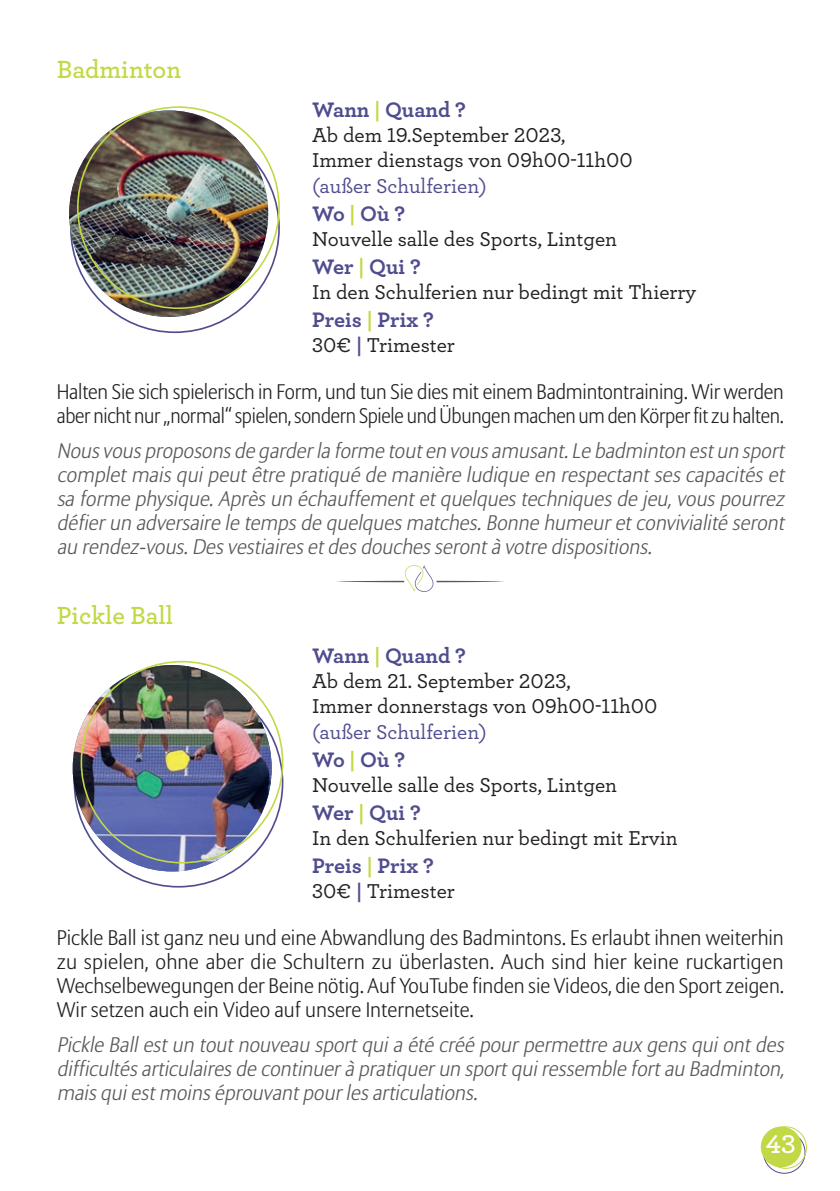
<style>
.page{position:relative;width:840px;height:1191px;background:#fff}
.page>*{position:absolute;margin:0;border:0;box-sizing:border-box;transform-origin:0 0}
.t1{font:600 27px "Archer";color:#fff}
.t2{font:600 26px "Archer";color:#c2d844}
.t3{font:700 22px "Archer";color:#504d8f}
.t4{font:italic 300 21px/24px "Allianz Sans";color:#57585a;text-align:justify}
.t5{font:300 21px/24px "Allianz Sans";letter-spacing:-.01em;color:#231f20}
.t6{font:500 21px/25.2px "Archer";color:#231f20}
.t7{font:500 21px "Archer";color:#504d8f}
.s1{color:#c2d844}
.s2{font-weight:700;color:#504d8f}
</style>
<div class="page">
<div style="left:763px;top:1131px;width:41px;height:42px;border:1px solid #504d8f;border-radius:50%"></div>
<div style="left:760px;top:1126px;width:41px;height:41px;background:#c2d844;border-radius:50%"></div>
<div style="left:764px;top:1126px;width:42px;height:42px;border:1px solid #c2d844;border-radius:50%"></div>
<img style="left:69px;top:110px;width:199px;height:207px">
<img style="left:73px;top:665px;width:198px;height:206px">
<svg style="left:336px;top:565px;width:168px;height:27px"></svg>
<p class="t2" style="left:57px;top:49px;width:126px">Badminton</p>
<p class="t3" style="left:312px;top:92px;width:155px">Wann <span class="s1">|</span> Quand ?</p>
<p class="t6" style="left:312px;top:121px;width:322px">Ab dem 19.September 2023,<br>Immer dienstags von 09h00-11h00</p>
<p class="t7" style="left:312px;top:170px;width:176px">(außer Schulferien)</p>
<p class="t3" style="left:312px;top:196px;width:95px">Wo <span class="s1">|</span> Où ?</p>
<p class="t6" style="left:312px;top:225px;width:306px">Nouvelle salle des Sports, Lintgen</p>
<p class="t3" style="left:312px;top:249px;width:110px">Wer <span class="s1">|</span> Qui ?</p>
<p class="t6" style="left:312px;top:278px;width:385px">In den Schulferien nur bedingt mit Thierry</p>
<p class="t3" style="left:312px;top:302px;width:123px">Preis <span class="s1">|</span> Prix ?</p>
<p class="t6" style="left:312px;top:331px;width:144px">30€ <span class="s2">|</span> Trimester</p>
<p class="t5" style="left:57px;top:380px;width:728px">Halten Sie sich spielerisch in Form, und tun Sie dies mit einem Badmintontraining. Wir werden aber nicht nur „normal“ spielen, sondern Spiele und Übungen machen um den Körper fit zu halten.</p>
<p class="t4" style="left:57px;top:440px;width:733px">Nousvousproposonsde garderla forme touten vousamusant.Le badminton estun sport completmaisquipeutêtre pratiqué de manière ludique en respectantsescapacitéset sa forme physique.Aprèsun échauffementetquelquestechniquesde jeu,vouspourrez défierun adversaire le tempsde quelquesmatches.Bonne humeuretconvivialité seront au rendez-vous.Desvestiairesetdesdouchesserontà votre dispositions.</p>
<p class="t2" style="left:57px;top:595px;width:118px">Pickle Ball</p>
<p class="t3" style="left:312px;top:638px;width:155px">Wann <span class="s1">|</span> Quand ?</p>
<p class="t6" style="left:312px;top:667px;width:347px">Ab dem 21. September 2023,<br>Immer donnerstags von 09h00-11h00</p>
<p class="t7" style="left:312px;top:716px;width:176px">(außer Schulferien)</p>
<p class="t3" style="left:312px;top:742px;width:95px">Wo <span class="s1">|</span> Où ?</p>
<p class="t6" style="left:312px;top:771px;width:306px">Nouvelle salle des Sports, Lintgen</p>
<p class="t3" style="left:312px;top:795px;width:110px">Wer <span class="s1">|</span> Qui ?</p>
<p class="t6" style="left:312px;top:824px;width:367px">In den Schulferien nur bedingt mit Ervin</p>
<p class="t3" style="left:312px;top:848px;width:123px">Preis <span class="s1">|</span> Prix ?</p>
<p class="t6" style="left:312px;top:877px;width:144px">30€ <span class="s2">|</span> Trimester</p>
<p class="t5" style="left:57px;top:926px;width:728px;text-align:justify">Pickle Ball ist ganz neu und eine Abwandlung des Badmintons. Es erlaubt ihnen weiterhin zu spielen, ohne aber die Schultern zu überlasten. Auch sind hier keine ruckartigen Wechselbewegungen der Beine nötig. Auf YouTube finden sie Videos, die den Sport zeigen.<br>Wir setzen auch ein Video auf unsere Internetseite.</p>
<p class="t4" style="left:57px;top:1033px;width:733px">Pickle Ballestun toutnouveau sportquia été créé pourpermettre aux gensquiontdes difficultésarticulairesde continuerà pratiquerun sportquiressemble fortau Badminton, maisquiestmoinséprouvantpourlesarticulations.</p>
<p class="t1" style="left:765px;top:1124px;width:31px">43</p>
</div>
